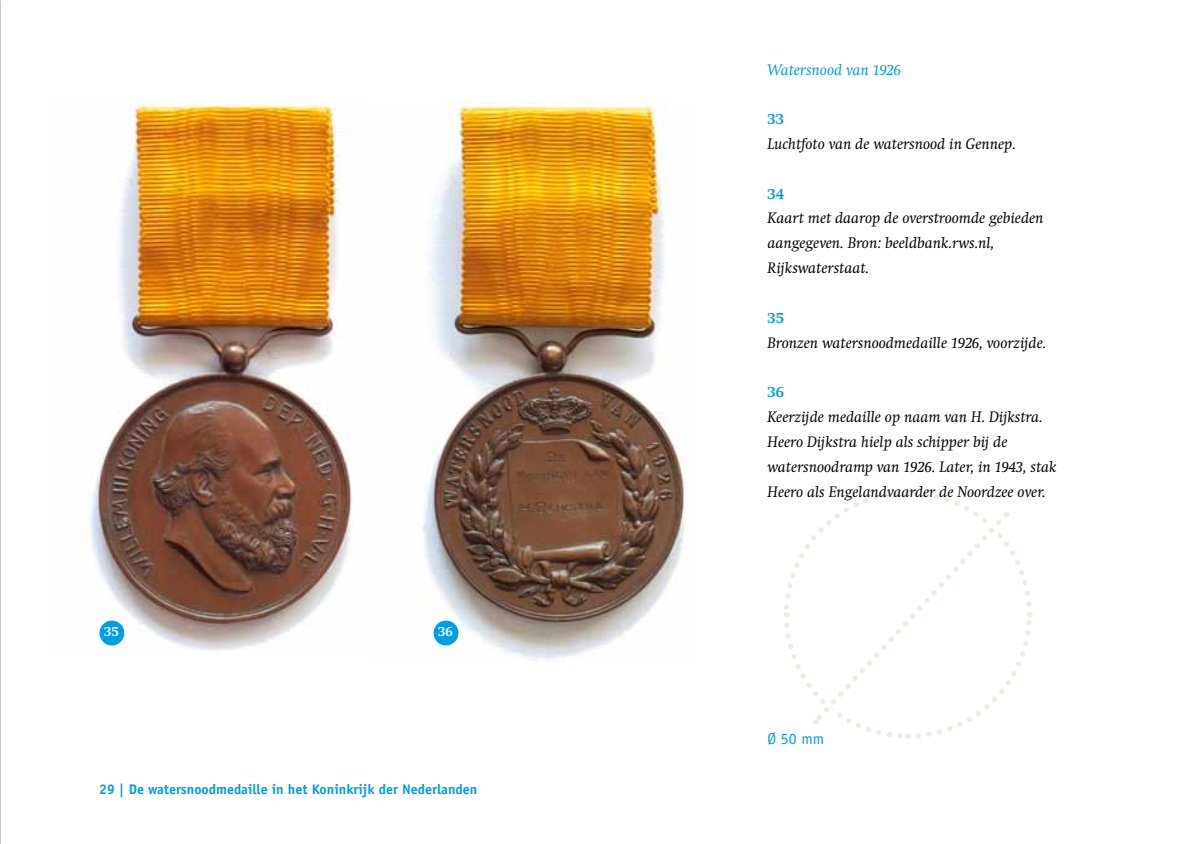
<style>
.page{position:relative;width:1191px;height:844px;background:#fff}
.page>*{position:absolute;margin:0;border:0;box-sizing:border-box;transform-origin:0 0}
.t1{font:italic 15.75px/24.8px "Swift";color:#000}
.t2{font:italic 15.75px "Swift";color:#009ee3}
.t3{font:700 15.75px "Swift";color:#009ee3}
.t4{font:15.75px "Officina Sans";color:#009ee3}
.t5{font:700 14px "Officina Sans";color:#009ee3}
.t6{font:700 14px "Swift";color:#fff}
</style>
<div class="page">
<svg style="left:784px;top:490px;width:249px;height:249px"></svg>
<img style="left:422px;top:103px;width:265px;height:558px">
<img style="left:90px;top:99px;width:262px;height:551px">
<div style="left:99px;top:620px;width:25px;height:25px;background:#009ee3;border-radius:50%"></div>
<div style="left:433px;top:620px;width:25px;height:25px;background:#009ee3;border-radius:50%"></div>
<p class="t6" style="left:104px;top:624px;width:16px">35</p>
<p class="t6" style="left:438px;top:624px;width:16px">36</p>
<p class="t5" style="left:99px;top:780px;width:379px">29 | De watersnoodmedaille in het Koninkrijk der Nederlanden</p>
<p class="t2" style="left:767px;top:61px;width:135px">Watersnood van 1926</p>
<p class="t3" style="left:767px;top:110px;width:18px">33</p>
<p class="t1" style="left:767px;top:132px;width:250px">Luchtfoto van de watersnood in Gennep.</p>
<p class="t3" style="left:767px;top:185px;width:18px">34</p>
<p class="t1" style="left:767px;top:206px;width:277px">Kaart met daarop de overstroomde gebieden aangegeven. Bron: beeldbank.rws.nl,<br>Rijkswaterstaat.</p>
<p class="t3" style="left:767px;top:309px;width:18px">35</p>
<p class="t1" style="left:767px;top:330px;width:280px">Bronzen watersnoodmedaille 1926, voorzijde.</p>
<p class="t3" style="left:767px;top:383px;width:18px">36</p>
<p class="t1" style="left:767px;top:404px;width:291px">Keerzijde medaille op naam van H. Dijkstra.<br>Heero Dijkstra hielp als schipper bij de watersnoodramp van 1926. Later, in 1943, stak Heero als Engelandvaarder de Noordzee over.</p>
<p class="t4" style="left:767px;top:728px;width:58px">Ø 50 mm</p>
</div>
